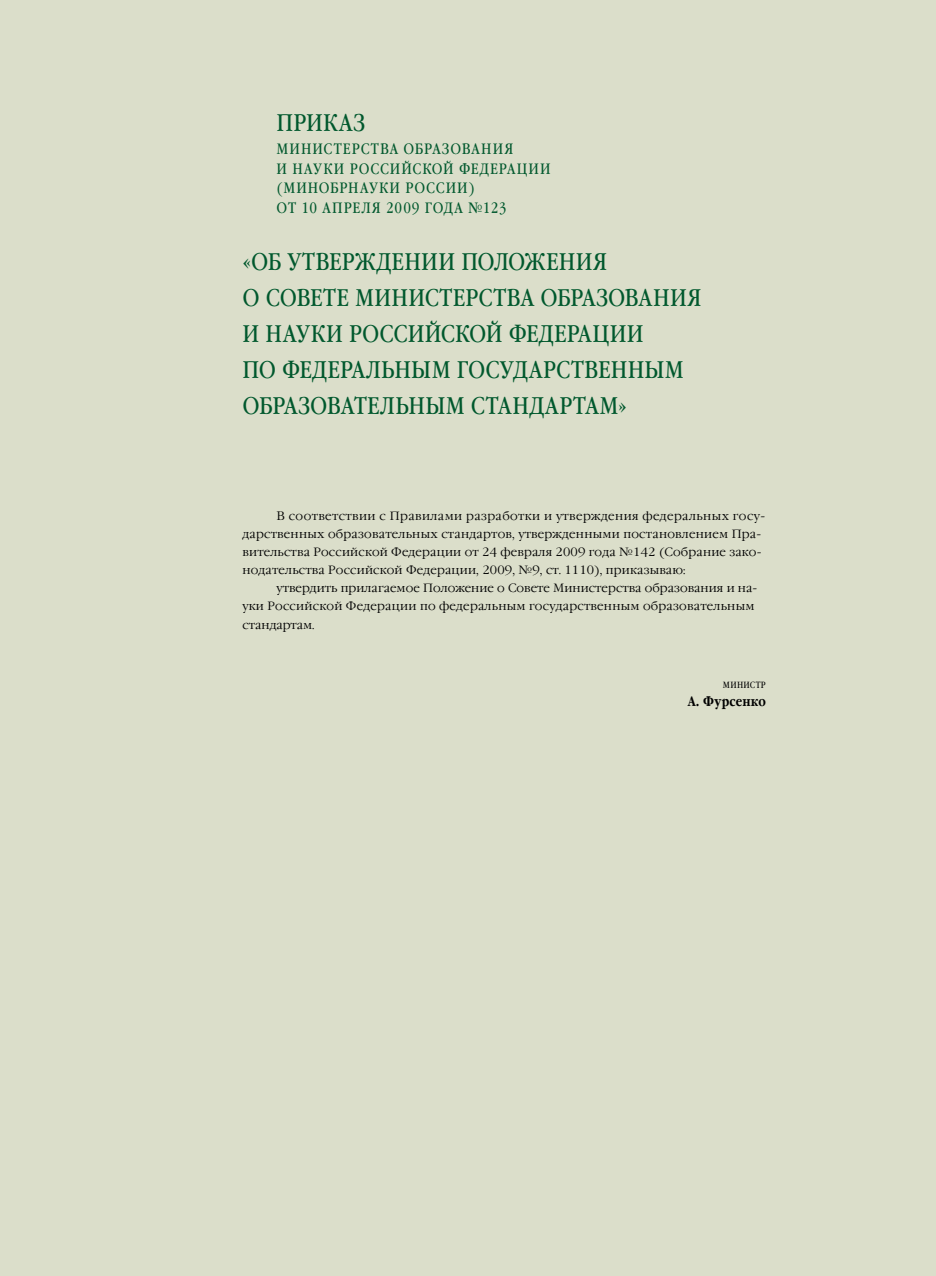
<style>
.page{position:relative;width:936px;height:1276px;background:#fff}
.page>*{position:absolute;margin:0;border:0;box-sizing:border-box;transform-origin:0 0}
.t1{font:24px/36px "Garamond Book Narrow C";letter-spacing:.01em;color:#00582d}
.t2{font:15px/19.5px "Garamond Book Narrow C";letter-spacing:.06em;color:#00582d}
.t3{font:700 13.5px "Garamond Narrow C";letter-spacing:.02em;color:#000}
.t4{font:300 12px/18px "Garamond C";letter-spacing:.02em;color:#000}
.t5{font:9px "Garamond Book Narrow C";letter-spacing:.035em;color:#000}
</style>
<div class="page">
<div style="left:0;top:0;width:935px;height:1276px;background:#dbdeca"></div>
<h1 class="t1" style="left:276px;top:105px;width:90px">ПРИКАЗ</h1>
<p class="t2" style="left:276px;top:140px;width:25px">МИНИСТ</p>
<p class="t2" style="left:343px;top:140px;width:19px">ЕРСТ</p>
<p class="t2" style="left:380px;top:140px;width:135px">ВА ОБРАЗОВАНИЯ</p>
<p class="t2" style="left:276px;top:159px;width:105px">И НАУКИ РОССИ</p>
<p class="t2" style="left:401px;top:159px;width:139px">ЙСКОЙ ФЕДЕРАЦИИ</p>
<p class="t2" style="left:276px;top:179px;width:95px">(Минобрнаук</p>
<p class="t2" style="left:276px;top:179px;width:200px;text-indent:113px">и России) от 10 апреля 2009 года</p>
<p class="t2" style="left:468px;top:198px;width:40px">№123</p>
<h1 class="t1" style="left:242px;top:245px;width:365px">«Об утверждении Положения о Сове</h1>
<h1 class="t1" style="left:323px;top:281px;width:274px">те Министерства образова</h1>
<h1 class="t1" style="left:653px;top:281px;width:49px">ния</h1>
<h1 class="t1" style="left:242px;top:317px;width:229px">и науки Российской</h1>
<h1 class="t1" style="left:508px;top:317px;width:136px">Федерации</h1>
<h1 class="t1" style="left:242px;top:353px;width:55px">по феде</h1>
<h1 class="t1" style="left:340px;top:353px;width:344px">ральным государственным</h1>
<h1 class="t1" style="left:242px;top:389px;width:57px">об разова</h1>
<h1 class="t1" style="left:354px;top:389px;width:274px">тельным стандартам»</h1>
<p class="t4" style="left:242px;top:508px;width:524px;text-indent:34px">В соответствии с Правилами разработки и утверждения федеральных госу&shy;дарственных образовательных стандартов, утвержденными постановлением Пра&shy;вительства Российской Федерации от 24 февраля 2009 года №142 (Собрание зако&shy;нодательства Российской Федерации, 2009, №9, ст. 1110), приказываю:</p>
<p class="t4" style="left:242px;top:580px;width:516px;text-indent:34px">утвердить прилагаемое Положение о Совете Министерства образования и на&shy;уки Российской Федерации по федеральным государственным образовательным стандартам.</p>
<p class="t5" style="left:722px;top:680px;width:44px">Министр</p>
<p class="t3" style="left:687px;top:693px;width:80px">А. Фурсенко</p>
</div>
